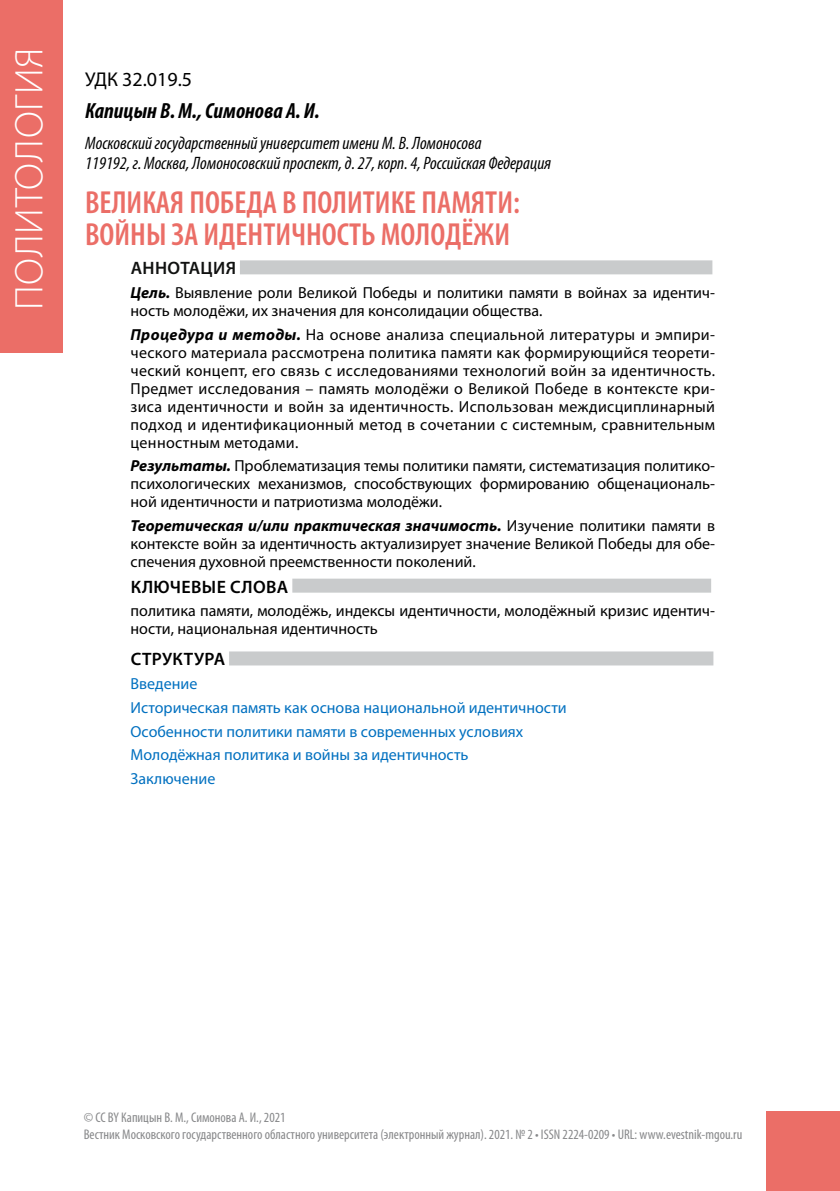
<style>
.page{position:relative;width:840px;height:1191px;background:#fff}
.page>*{position:absolute;margin:0;border:0;box-sizing:border-box;transform-origin:0 0}
.t1{font:300 40px "Myriad Pro";letter-spacing:.02em;color:#fff}
.t2{font:600 condensed 32px/32px "Myriad Pro";color:#eb6e67}
.t3{font:italic 700 condensed 22px "Myriad Pro";color:#000}
.t4{font:20px "Myriad Pro";color:#000}
.t5{font:italic condensed 18px/20px "Myriad Pro";color:#000}
.t6{font:600 18px "Myriad Pro";letter-spacing:.02em;color:#000}
.t7{font:600 18px "Myriad Pro";letter-spacing:.02em;color:#111211}
.t8{font:16px/18px "Myriad Pro";color:#000;text-align:justify}
.t9{font:16px/23.6px "Myriad Pro";color:#0070c0}
.t10{font:condensed 14px/16.8px "Myriad Pro";color:#87888a}
.s1{font-weight:700;font-style:italic}
</style>
<div class="page">
<div style="left:765px;top:1111px;width:74px;height:80px;background:#eb6e67"></div>
<div style="left:0;top:0;width:62px;height:353px;background:#eb6e67"></div>
<div style="left:240px;top:260px;width:472px;height:14px;background:#c9cbcc"></div>
<div style="left:292px;top:578px;width:418px;height:14px;background:#c9cbcc"></div>
<div style="left:229px;top:651px;width:484px;height:14px;background:#c9cbcc"></div>
<h1 class="t1" style="left:5px;top:310px;width:265px;rotate:-90deg">политология</h1>
<p class="t4" style="left:85px;top:67px;width:108px">УДК 32.019.5</p>
<h3 class="t3" style="left:85px;top:97px;width:236px">Капицын В. М., Симонова А. И.</h3>
<p class="t5" style="left:85px;top:133px;width:467px">Московский государственный университет имени М. В. Ломоносова<br>119192, г. Москва, Ломоносовский проспект, д. 27, корп. 4, Российская Федерация</p>
<h2 class="t2" style="left:85px;top:185px;width:436px">ВЕЛИКАЯ ПОБЕДА В ПОЛИТИКЕ ПАМЯТИ:<br>ВОЙНЫ ЗА ИДЕНТИЧНОСТЬ МОЛОДЁЖИ</h2>
<p class="t7" style="left:131px;top:257px;width:107px">Аннотация</p>
<p class="t8" style="left:130px;top:283px;width:585px"><span class="s1">Цель.</span> Выявление роли Великой Победы и политики памяти в войнах за идентич&shy;ность молодёжи, их значения для консолидации общества.</p>
<p class="t8" style="left:130px;top:325px;width:585px"><span class="s1">Процедура и методы.</span> На основе анализа специальной литературы и эмпири&shy;ческого материала рассмотрена политика памяти как формирующийся теорети&shy;ческий концепт, его связь с исследованиями технологий войн за идентичность.<br>Предмет исследования – память молодёжи о Великой Победе в контексте кри&shy;зиса идентичности и войн за идентичность. Использован междисциплинарный подход и идентификационный метод в сочетании с системным, сравнительным ценностным методами.</p>
<p class="t8" style="left:130px;top:457px;width:585px"><span class="s1">Результаты.</span> Проблематизация темы политики памяти, систематизация политико&shy;психологических механизмов, способствующих формированию общенациональ&shy;ной идентичности и патриотизма молодёжи.</p>
<p class="t8" style="left:130px;top:516px;width:585px"><span class="s1">Теоретическая и/или практическая значимость.</span> Изучение политики памяти в контексте войн за идентичность актуализирует значение Великой Победы для обе&shy;спечения духовной преемственности поколений.</p>
<p class="t6" style="left:131px;top:575px;width:158px">Ключевые слова</p>
<p class="t8" style="left:130px;top:601px;width:585px">политика памяти, молодёжь, индексы идентичности, молодёжный кризис идентич&shy;ности, национальная идентичность</p>
<p class="t6" style="left:131px;top:648px;width:95px">Структура</p>
<p class="t9" style="left:130px;top:671px;width:437px">Введение<br>Историческая память как основа национальной идентичности Особенности политики памяти в современных условиях Молодёжная политика и войны за идентичность<br>Заключение</p>
<p class="t10" style="left:84px;top:1109px;width:659px">© CC BY Капицын В. М., Симонова А. И., 2021<br>Вестник Московского государственного областного университета (электронный журнал). 2021. № 2 • ISSN 2224-0209 • URL: www.evestnik-mgou.ru</p>
</div>
